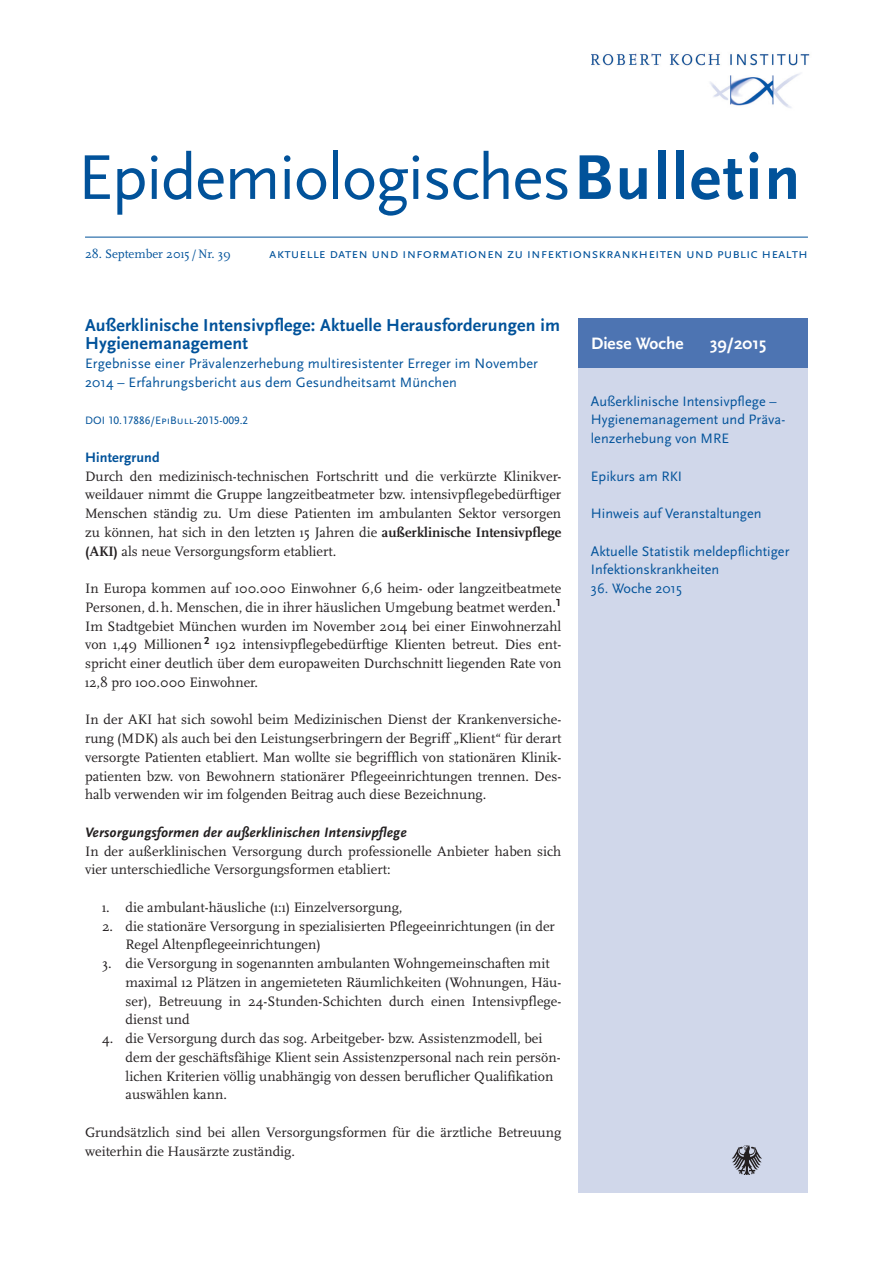
<style>
.page{position:relative;width:893px;height:1263px;background:#fff}
.page>*{position:absolute;margin:0;border:0;box-sizing:border-box;transform-origin:0 0}
.t1{font:66px "Scala Sans Pro";letter-spacing:-.02em;color:#01529a}
.t2{font:700 18px/18.8px "Scala Sans Pro";letter-spacing:.01em;color:#01529a}
.t3{font:700 17.25px "Scala Sans Pro";color:#fff}
.t4{font:14.25px/18.8px "Scala Pro";color:#231f20}
.t5{font:14.25px/18.8px "Scala Sans Pro";letter-spacing:.005em;color:#01529a}
.t6{font:italic 700 14.25px "Scala Sans Pro";letter-spacing:.01em;color:#231f20}
.t7{font:700 14.25px "Scala Sans Pro";letter-spacing:.01em;color:#01529a}
.t8{font:12.75px "Scala Pro";color:#01529a}
.t9{font:11.25px "Scala Sans Pro";letter-spacing:.005em;color:#01529a}
.s1{font-weight:700}
</style>
<div class="page">
<hr style="left:85px;top:237px;width:723px;height:1px;background:#01529a">
<img style="left:591px;top:53px;width:219px;height:55px">
<div style="left:578px;top:318px;width:230px;height:875px;background:#d0d7ea"></div>
<div style="left:578px;top:318px;width:230px;height:50px;background:#4d74b2"></div>
<svg style="left:732px;top:1145px;width:30px;height:30px"></svg>
<h1 class="t1" style="left:78px;top:139px;width:724px">Epidemiologisches<span class="s1">Bulletin</span></h1>
<p class="t8" style="left:85px;top:246px;width:148px">28. September 2015 /Nr. 39</p>
<p class="t5" style="left:269px;top:244px;width:540px">aktuelle daten und informationen zu infektionskrankheiten und public health</p>
<p class="t2" style="left:85px;top:315px;width:476px">Außerklinische Intensivpflege: Aktuelle Herausforderungen im<br>Hygienemanagement</p>
<p class="t5" style="left:85px;top:354px;width:454px">Ergebnisse einer Prävalenzerhebung multiresistenter Erreger im November<br>2014 – Erfahrungsbericht aus dem Gesundheitsamt München</p>
<p class="t9" style="left:85px;top:414px;width:165px">DOI 10.17886/EpiBull-2015-009.2</p>
<p class="t7" style="left:85px;top:449px;width:76px">Hintergrund</p>
<p class="t4" style="left:85px;top:466px;width:478px;text-align:justify">Durch den medizinisch-technischen Fortschritt und die verkürzte Klinikver&shy;weildauer nimmt die Gruppe langzeitbeatmeter bzw. intensivpflegebedürftiger Menschen ständig zu. Um diese Patienten im ambulanten Sektor versorgen zu können, hat sich in den letzten 15 Jahren die <span class="s1">außerklinische Intensivpflege (AKI)</span> als neue Versorgungsform etabliert.</p>
<p class="t4" style="left:85px;top:579px;width:478px;text-align:justify">In Europa kommen auf 100.000 Einwohner 6,6 heim- oder langzeitbeatmete Personen, d.h. Menschen, die in ihrer häuslichen Umgebung beatmet werden.<sup>1<br></sup>Im Stadtgebiet München wurden im November 2014 bei einer Einwohnerzahl von 1,49 Millionen <sup>2</sup> 192 intensivpflegebedürftige Klienten betreut. Dies ent&shy;spricht einer deutlich über dem europaweiten Durchschnitt liegenden Rate von 12,8 pro 100.000 Einwohner.</p>
<p class="t4" style="left:85px;top:710px;width:478px;text-align:justify">In der AKI hat sich sowohl beim Medizinischen Dienst der Krankenversiche&shy;rung (MDK) als auch bei den Leistungserbringern der Begriff „Klient“ für derart versorgte Patienten etabliert. Man wollte sie begrifflich von stationären Klinik&shy;patienten bzw. von Bewohnern stationärer Pflegeeinrichtungen trennen. Des&shy;halb verwenden wir im folgenden Beitrag auch diese Bezeichnung.</p>
<p class="t6" style="left:85px;top:824px;width:323px">Versorgungsformen der außerklinischen Intensivpflege</p>
<p class="t4" style="left:85px;top:841px;width:478px">In der außerklinischen Versorgung durch professionelle Anbieter haben sich vier unterschiedliche Versorgungsformen etabliert:</p>
<p class="t4" style="left:102px;top:898px;width:302px">1. die ambulant-häusliche (1:1) Einzelversorgung,</p>
<p class="t4" style="left:126px;top:916px;width:431px;text-indent:-23px">2. die stationäre Versorgung in spezialisierten Pflegeeinrichtungen (in der<br>Regel Altenpflegeeinrichtungen)</p>
<p class="t4" style="left:126px;top:954px;width:437px;text-indent:-23px">3. die Versorgung in sogenannten ambulanten Wohngemeinschaften mit maximal 12 Plätzen in angemieteten Räumlichkeiten (Wohnungen, Häu&shy;ser), Betreuung in 24-Stunden-Schichten durch einen Intensivpflege&shy;dienst und</p>
<p class="t4" style="left:126px;top:1029px;width:437px;text-indent:-23px">4. die Versorgung durch das sog. Arbeitgeber- bzw. Assistenzmodell, bei dem der geschäftsfähige Klient sein Assistenzpersonal nach rein persön&shy;lichen Kriterien völlig unabhängig von dessen beruflicher Qualifikation auswählen kann.</p>
<p class="t4" style="left:85px;top:1123px;width:478px">Grundsätzlich sind bei allen Versorgungsformen für die ärztliche Betreuung weiterhin die Hausärzte zuständig.</p>
<p class="t3" style="left:591px;top:334px;width:94px">Diese Woche</p>
<p class="t3" style="left:710px;top:334px;width:58px">39/2015</p>
<p class="t5" style="left:591px;top:391px;width:196px">Außerklinische Intensivpflege –<br>Hygienemanagement und Präva&shy;lenzerhebung von MRE</p>
<p class="t5" style="left:591px;top:467px;width:93px">Epikurs am RKI</p>
<p class="t5" style="left:591px;top:504px;width:172px">Hinweis auf Veranstaltungen</p>
<p class="t5" style="left:591px;top:542px;width:200px">Aktuelle Statistik meldepflichtiger<br>Infektionskrankheiten</p>
<p class="t5" style="left:591px;top:579px;width:93px">36. Woche 2015</p>
</div>
